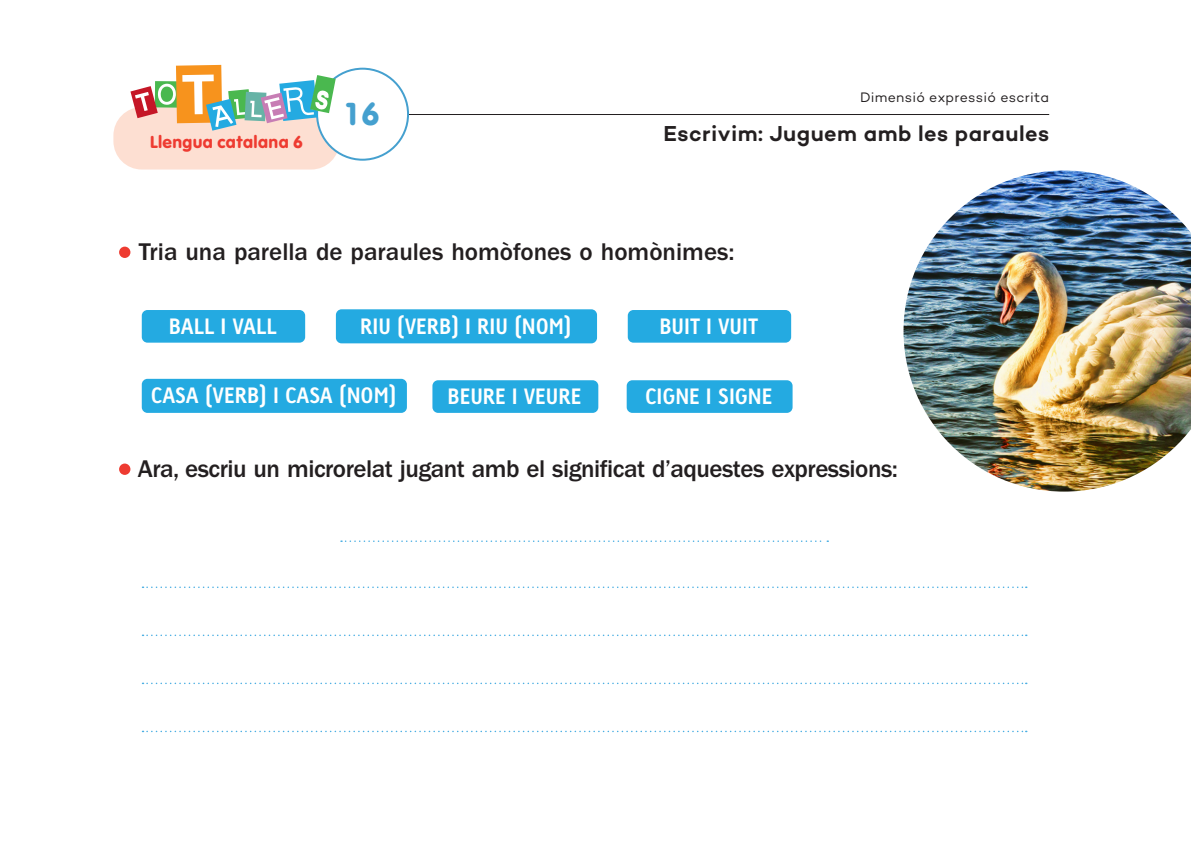
<style>
.page{position:relative;width:1191px;height:857px;background:#fff}
.page>*{position:absolute;margin:0;border:0;box-sizing:border-box;transform-origin:0 0}
.t1{font:33.4px "Vag";color:#45a0cf}
.T-Ordre{font:500 25px "Franklin Gothic LT";letter-spacing:-.02em;color:#231f20}
.T-Ordre-2{font:500 25px "Franklin Gothic LT";color:#231f20}
.AD_títol{font:600 22px "Campton";letter-spacing:.02em;color:#231f20}
.ITS-Taula_text_1{font:700 21px "Linotype Tetria";color:#fff}
.t2{font:18px "Vag";letter-spacing:.02em;color:#ee3b31}
.t3{font:14px "Campton";letter-spacing:.02em;color:#231f20}
</style>
<div class="page">
<hr style="left:354px;top:114px;width:695px;height:1px;background:#231f20">
<div style="left:113px;top:107px;width:226px;height:62px;background:#fddfd2;border-radius:28px"></div>
<div style="left:317px;top:69px;width:91px;height:91px;background:#fff;border-radius:50%"></div>
<div style="left:316px;top:68px;width:93px;height:93px;border:2px solid #45a0cf;border-radius:50%"></div>
<svg style="left:130px;top:65px;width:206px;height:66px"></svg>
<div style="left:119px;top:246px;width:11px;height:12px;background:#ee3b31;border-radius:50%"></div>
<div style="left:119px;top:463px;width:11px;height:11px;background:#ee3b31;border-radius:50%"></div>
<svg style="left:341px;top:540px;width:487px;height:1px"></svg>
<svg style="left:142px;top:586px;width:884px;height:1px"></svg>
<svg style="left:142px;top:634px;width:884px;height:1px"></svg>
<svg style="left:142px;top:682px;width:884px;height:1px"></svg>
<svg style="left:142px;top:730px;width:884px;height:1px"></svg>
<img style="left:903px;top:170px;width:288px;height:322px">
<div style="left:336px;top:309px;width:261px;height:34px;background:#24aae1;border-radius:6px"></div>
<div style="left:142px;top:378px;width:265px;height:34px;background:#24aae1;border-radius:6px"></div>
<div style="left:142px;top:310px;width:163px;height:32px;background:#24aae1;border-radius:6px"></div>
<div style="left:432px;top:380px;width:166px;height:32px;background:#24aae1;border-radius:6px"></div>
<div style="left:626px;top:380px;width:166px;height:32px;background:#24aae1;border-radius:6px"></div>
<div style="left:628px;top:310px;width:163px;height:32px;background:#24aae1;border-radius:6px"></div>
<p class="t2" style="left:150px;top:130px;width:154px">Llengua catalana 6</p>
<p class="t1" style="left:343px;top:92px;width:38px">16</p>
<p class="t3" style="left:860px;top:89px;width:191px">Dimensió expressió escrita</p>
<p class="AD_títol" style="left:663px;top:119px;width:387px">Escrivim: Juguem amb les paraules</p>
<p class="T-Ordre-2" style="left:139px;top:237px;width:597px">Tria una parella de paraules homòfones o homònimes:</p>
<p class="ITS-Taula_text_1" style="left:169px;top:313px;width:110px">BALL I VALL</p>
<p class="ITS-Taula_text_1" style="left:360px;top:313px;width:213px">RIU (VERB) I RIU (NOM)</p>
<p class="ITS-Taula_text_1" style="left:659px;top:313px;width:100px">BUIT I VUIT</p>
<p class="ITS-Taula_text_1" style="left:151px;top:382px;width:247px">CASA (VERB) I CASA (NOM)</p>
<p class="ITS-Taula_text_1" style="left:447px;top:383px;width:135px">BEURE I VEURE</p>
<p class="ITS-Taula_text_1" style="left:645px;top:383px;width:129px">CIGNE I SIGNE</p>
<p class="T-Ordre" style="left:138px;top:454px;width:761px">Ara, escriu un microrelat jugant amb el significat d’aquestes expressions:</p>
</div>
